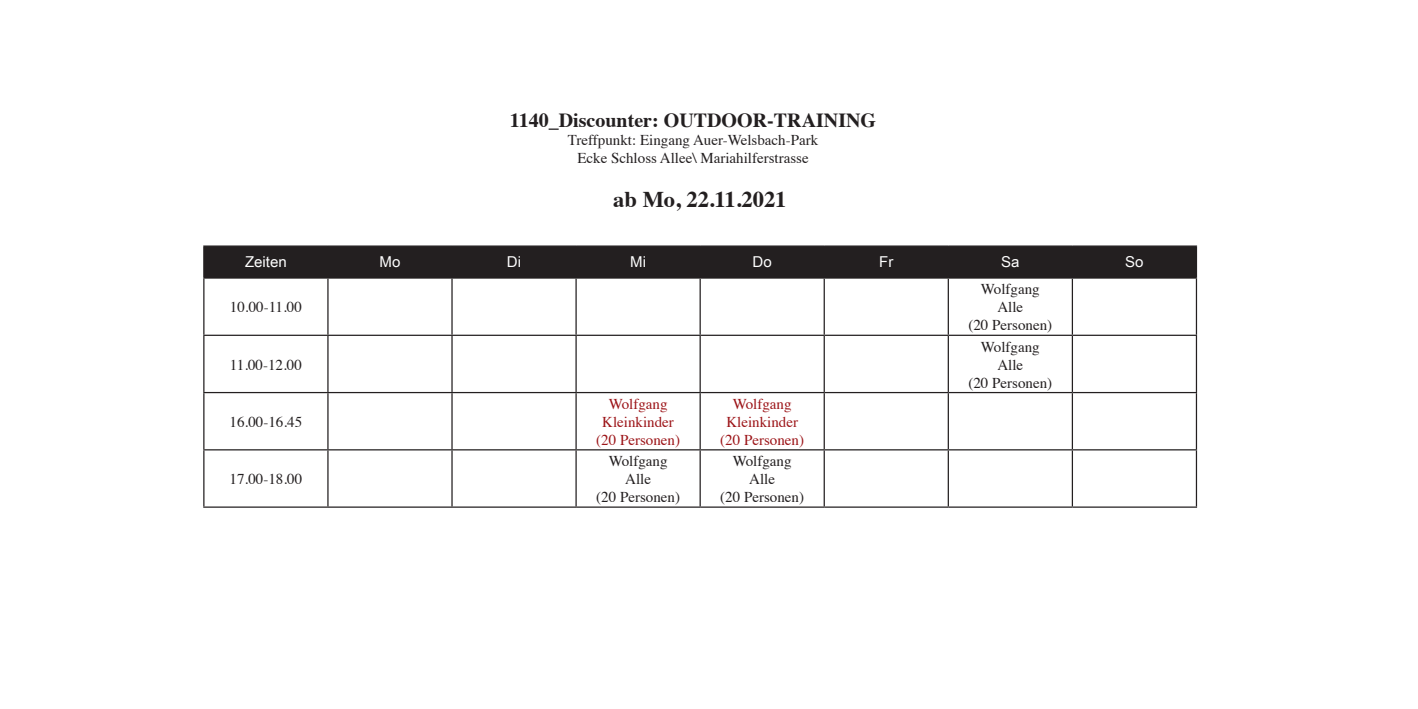
<style>
.page{position:relative;width:1418px;height:709px;background:#fff}
.page>*{position:absolute;margin:0;border:0;box-sizing:border-box;transform-origin:0 0}
.t1{font:700 22.5px "Times";color:#231f20}
.t2{font:700 20px "Times";color:#231f20}
.t3{font:15px "Times";color:#231f20}
.t4{font:15px "Times";color:#9c1418}
.t5{font:15px "Arial Unicode MS";color:#fff}
</style>
<div class="page">
<div style="left:204px;top:247px;width:991px;height:30px;background:#231f20"></div>
<hr style="left:203px;top:245px;width:125px;height:2px;background:#231f20">
<hr style="left:203px;top:247px;width:1px;height:30px;background:#231f20">
<hr style="left:328px;top:245px;width:124px;height:2px;background:#231f20">
<hr style="left:327px;top:247px;width:1px;height:30px;background:#231f20">
<hr style="left:452px;top:245px;width:124px;height:2px;background:#231f20">
<hr style="left:451px;top:247px;width:1px;height:30px;background:#231f20">
<hr style="left:576px;top:245px;width:124px;height:2px;background:#231f20">
<hr style="left:575px;top:247px;width:1px;height:30px;background:#231f20">
<hr style="left:700px;top:245px;width:124px;height:2px;background:#231f20">
<hr style="left:699px;top:247px;width:1px;height:30px;background:#231f20">
<hr style="left:824px;top:245px;width:124px;height:2px;background:#231f20">
<hr style="left:823px;top:247px;width:1px;height:30px;background:#231f20">
<hr style="left:948px;top:245px;width:124px;height:2px;background:#231f20">
<hr style="left:947px;top:247px;width:1px;height:30px;background:#231f20">
<hr style="left:1072px;top:245px;width:125px;height:2px;background:#231f20">
<hr style="left:1071px;top:247px;width:2px;height:30px;background:#231f20">
<hr style="left:1195px;top:247px;width:2px;height:30px;background:#231f20">
<hr style="left:203px;top:277px;width:125px;height:2px;background:#231f20">
<hr style="left:203px;top:279px;width:1px;height:56px;background:#231f20">
<hr style="left:328px;top:277px;width:124px;height:2px;background:#231f20">
<hr style="left:327px;top:279px;width:1px;height:56px;background:#231f20">
<hr style="left:452px;top:277px;width:124px;height:2px;background:#231f20">
<hr style="left:451px;top:279px;width:1px;height:56px;background:#231f20">
<hr style="left:576px;top:277px;width:124px;height:2px;background:#231f20">
<hr style="left:575px;top:279px;width:1px;height:56px;background:#231f20">
<hr style="left:700px;top:277px;width:124px;height:2px;background:#231f20">
<hr style="left:699px;top:279px;width:1px;height:56px;background:#231f20">
<hr style="left:824px;top:277px;width:124px;height:2px;background:#231f20">
<hr style="left:823px;top:279px;width:1px;height:56px;background:#231f20">
<hr style="left:948px;top:277px;width:124px;height:2px;background:#231f20">
<hr style="left:947px;top:279px;width:1px;height:56px;background:#231f20">
<hr style="left:1072px;top:277px;width:125px;height:2px;background:#231f20">
<hr style="left:1071px;top:279px;width:2px;height:56px;background:#231f20">
<hr style="left:1195px;top:279px;width:2px;height:56px;background:#231f20">
<hr style="left:203px;top:335px;width:125px;height:1px;background:#231f20">
<hr style="left:203px;top:336px;width:1px;height:56px;background:#231f20">
<hr style="left:328px;top:335px;width:124px;height:1px;background:#231f20">
<hr style="left:327px;top:336px;width:1px;height:56px;background:#231f20">
<hr style="left:452px;top:335px;width:124px;height:1px;background:#231f20">
<hr style="left:451px;top:336px;width:1px;height:56px;background:#231f20">
<hr style="left:576px;top:335px;width:124px;height:1px;background:#231f20">
<hr style="left:575px;top:336px;width:1px;height:56px;background:#231f20">
<hr style="left:700px;top:335px;width:124px;height:1px;background:#231f20">
<hr style="left:699px;top:336px;width:1px;height:56px;background:#231f20">
<hr style="left:824px;top:335px;width:124px;height:1px;background:#231f20">
<hr style="left:823px;top:336px;width:1px;height:56px;background:#231f20">
<hr style="left:948px;top:335px;width:124px;height:1px;background:#231f20">
<hr style="left:947px;top:336px;width:1px;height:56px;background:#231f20">
<hr style="left:1072px;top:335px;width:125px;height:1px;background:#231f20">
<hr style="left:1071px;top:336px;width:2px;height:56px;background:#231f20">
<hr style="left:1195px;top:336px;width:2px;height:56px;background:#231f20">
<hr style="left:203px;top:392px;width:125px;height:1px;background:#231f20">
<hr style="left:203px;top:393px;width:1px;height:56px;background:#231f20">
<hr style="left:328px;top:392px;width:124px;height:1px;background:#231f20">
<hr style="left:327px;top:393px;width:1px;height:56px;background:#231f20">
<hr style="left:452px;top:392px;width:124px;height:1px;background:#231f20">
<hr style="left:451px;top:393px;width:1px;height:56px;background:#231f20">
<hr style="left:576px;top:392px;width:124px;height:1px;background:#231f20">
<hr style="left:575px;top:393px;width:1px;height:56px;background:#231f20">
<hr style="left:700px;top:392px;width:124px;height:1px;background:#231f20">
<hr style="left:699px;top:393px;width:1px;height:56px;background:#231f20">
<hr style="left:824px;top:392px;width:124px;height:1px;background:#231f20">
<hr style="left:823px;top:393px;width:1px;height:56px;background:#231f20">
<hr style="left:948px;top:392px;width:124px;height:1px;background:#231f20">
<hr style="left:947px;top:393px;width:1px;height:56px;background:#231f20">
<hr style="left:1072px;top:392px;width:125px;height:1px;background:#231f20">
<hr style="left:1071px;top:393px;width:2px;height:56px;background:#231f20">
<hr style="left:1195px;top:393px;width:2px;height:56px;background:#231f20">
<hr style="left:203px;top:449px;width:125px;height:1px;background:#231f20">
<hr style="left:203px;top:450px;width:1px;height:56px;background:#231f20">
<hr style="left:328px;top:449px;width:124px;height:1px;background:#231f20">
<hr style="left:327px;top:450px;width:1px;height:56px;background:#231f20">
<hr style="left:452px;top:449px;width:124px;height:1px;background:#231f20">
<hr style="left:451px;top:450px;width:1px;height:56px;background:#231f20">
<hr style="left:576px;top:449px;width:124px;height:1px;background:#231f20">
<hr style="left:575px;top:450px;width:1px;height:56px;background:#231f20">
<hr style="left:700px;top:449px;width:124px;height:1px;background:#231f20">
<hr style="left:699px;top:450px;width:1px;height:56px;background:#231f20">
<hr style="left:824px;top:449px;width:124px;height:1px;background:#231f20">
<hr style="left:823px;top:450px;width:1px;height:56px;background:#231f20">
<hr style="left:948px;top:449px;width:124px;height:1px;background:#231f20">
<hr style="left:947px;top:450px;width:1px;height:56px;background:#231f20">
<hr style="left:1072px;top:449px;width:125px;height:1px;background:#231f20">
<hr style="left:1071px;top:450px;width:2px;height:56px;background:#231f20">
<hr style="left:1195px;top:450px;width:2px;height:56px;background:#231f20">
<hr style="left:203px;top:506px;width:125px;height:2px;background:#231f20">
<hr style="left:328px;top:506px;width:124px;height:2px;background:#231f20">
<hr style="left:452px;top:506px;width:124px;height:2px;background:#231f20">
<hr style="left:576px;top:506px;width:124px;height:2px;background:#231f20">
<hr style="left:700px;top:506px;width:124px;height:2px;background:#231f20">
<hr style="left:824px;top:506px;width:124px;height:2px;background:#231f20">
<hr style="left:948px;top:506px;width:124px;height:2px;background:#231f20">
<hr style="left:1072px;top:506px;width:125px;height:2px;background:#231f20">
<p class="t2" style="left:510px;top:101px;width:368px">1140_Discounter: OUTDOOR-TRAINING</p>
<p class="t3" style="left:568px;top:126px;width:252px">Treffpunkt: Eingang Auer-Welsbach-Park</p>
<p class="t3" style="left:577px;top:144px;width:233px">Ecke Schloss Allee\ Mariahilferstrasse</p>
<p class="t1" style="left:613px;top:178px;width:175px">ab Mo, 22.11.2021</p>
<p class="t5" style="left:245px;top:251px;width:43px">Zeiten</p>
<p class="t5" style="left:379px;top:251px;width:22px">Mo</p>
<p class="t5" style="left:507px;top:251px;width:16px">Di</p>
<p class="t5" style="left:630px;top:251px;width:17px">Mi</p>
<p class="t5" style="left:752px;top:251px;width:21px">Do</p>
<p class="t5" style="left:879px;top:251px;width:16px">Fr</p>
<p class="t5" style="left:1001px;top:251px;width:20px">Sa</p>
<p class="t5" style="left:1125px;top:251px;width:20px">So</p>
<p class="t3" style="left:230px;top:293px;width:73px">10.00-11.00</p>
<p class="t3" style="left:980px;top:275px;width:60px">Wolfgang</p>
<p class="t3" style="left:997px;top:293px;width:27px">Alle</p>
<p class="t3" style="left:968px;top:311px;width:85px">(20 Personen)</p>
<p class="t3" style="left:230px;top:350px;width:73px">11.00-12.00</p>
<p class="t3" style="left:230px;top:408px;width:74px">16.00-16.45</p>
<p class="t3" style="left:230px;top:465px;width:74px">17.00-18.00</p>
<p class="t4" style="left:608px;top:390px;width:60px">Wolfgang</p>
<p class="t4" style="left:602px;top:408px;width:73px">Kleinkinder</p>
<p class="t4" style="left:596px;top:426px;width:85px">(20 Personen)</p>
<p class="t3" style="left:608px;top:447px;width:60px">Wolfgang</p>
<p class="t3" style="left:625px;top:465px;width:27px">Alle</p>
<p class="t3" style="left:596px;top:483px;width:85px">(20 Personen)</p>
<p class="t4" style="left:732px;top:390px;width:60px">Wolfgang</p>
<p class="t4" style="left:726px;top:408px;width:73px">Kleinkinder</p>
<p class="t4" style="left:720px;top:426px;width:85px">(20 Personen)</p>
<p class="t3" style="left:732px;top:447px;width:60px">Wolfgang</p>
<p class="t3" style="left:749px;top:465px;width:27px">Alle</p>
<p class="t3" style="left:720px;top:483px;width:85px">(20 Personen)</p>
<p class="t3" style="left:980px;top:332px;width:60px">Wolfgang</p>
<p class="t3" style="left:997px;top:350px;width:27px">Alle</p>
<p class="t3" style="left:968px;top:368px;width:85px">(20 Personen)</p>
</div>
